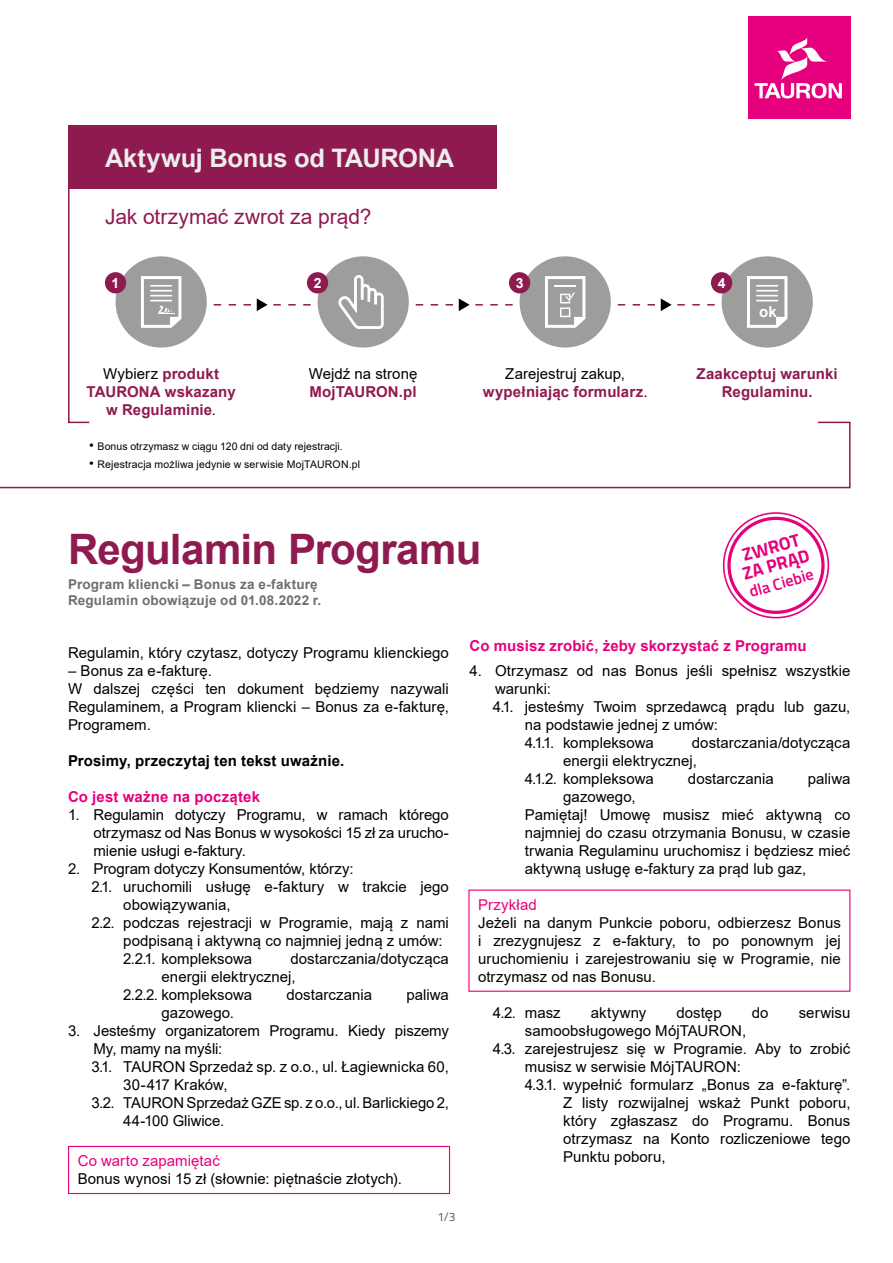
<style>
.page{position:relative;width:893px;height:1263px;background:#fff}
.page>*{position:absolute;margin:0;border:0;box-sizing:border-box;transform-origin:0 0}
.t1{font:700 42px "Arial";letter-spacing:-.015em;color:#8f1a50}
.t2{font:700 25.5px "Arial";letter-spacing:-.01em;color:#ededed}
.t3{font:21px "Arial";letter-spacing:-.005em;color:#8f1a50}
.t4{font:700 18px/18px "Titillium";color:#e6007d}
.t5{font:600 16.05px "Titillium";color:#e6007d}
.t6{font:15px/18px "Arial";color:#000}
.t7{font:700 15px/18px "Arial";letter-spacing:.01em;color:#8f1a50;text-align:center}
.t8{font:700 15px "Arial";letter-spacing:.01em;color:#e6007d}
.t9{font:700 15px "Arial";letter-spacing:.01em;color:#000}
.t10{font:15px "Arial";letter-spacing:.005em;color:#e6007d}
.t11{font:700 15px "Arial";color:#fff}
.t12{font:700 14.1px "Arial";color:#fff}
.t13{font:700 13.5px/16.2px "Arial";letter-spacing:.015em;color:#706f6f}
.t14{font:12px "Titillium";color:#575756}
.t15{font:10.5px "Arial";letter-spacing:.01em;color:#000}
.s1{font-weight:400;color:#000}
.s2{font-size:13.5px}
</style>
<div class="page">
<div style="left:748px;top:17px;width:102px;height:102px;background:#e6007d"></div>
<svg style="left:755px;top:37px;width:87px;height:61px"></svg>
<div style="left:68px;top:1146px;width:382px;height:48px;border:1px solid #e6007d"></div>
<div style="left:468px;top:889px;width:382px;height:103px;border:1px solid #e6007d"></div>
<svg style="left:68px;top:189px;width:2px;height:232px"></svg>
<div style="left:116px;top:256px;width:91px;height:92px;background:#9d9d9c;border-radius:50%"></div>
<div style="left:318px;top:256px;width:91px;height:92px;background:#9d9d9c;border-radius:50%"></div>
<div style="left:520px;top:256px;width:91px;height:92px;background:#9d9d9c;border-radius:50%"></div>
<div style="left:722px;top:256px;width:91px;height:92px;background:#9d9d9c;border-radius:50%"></div>
<div style="left:105px;top:272px;width:21px;height:21px;background:#8f1a50;border-radius:50%"></div>
<div style="left:307px;top:272px;width:21px;height:21px;background:#8f1a50;border-radius:50%"></div>
<div style="left:509px;top:272px;width:21px;height:21px;background:#8f1a50;border-radius:50%"></div>
<div style="left:711px;top:272px;width:21px;height:21px;background:#8f1a50;border-radius:50%"></div>
<svg style="left:545px;top:276px;width:40px;height:52px"></svg>
<svg style="left:747px;top:276px;width:40px;height:52px"></svg>
<svg style="left:141px;top:276px;width:40px;height:52px"></svg>
<svg style="left:338px;top:275px;width:46px;height:54px"></svg>
<svg style="left:214px;top:298px;width:97px;height:13px"></svg>
<svg style="left:416px;top:298px;width:97px;height:13px"></svg>
<svg style="left:618px;top:298px;width:97px;height:13px"></svg>
<div style="left:68px;top:125px;width:429px;height:64px;background:#8f1a50"></div>
<svg style="left:0;top:421px;width:851px;height:68px"></svg>
<div style="left:727px;top:517px;width:98px;height:97px;border:3px solid #e6007d;border-radius:50%"></div>
<div style="left:723px;top:512px;width:106px;height:106px;border:2px solid #e6007d;border-radius:50%"></div>
<h2 class="t2" style="left:105px;top:140px;width:351px">Aktywuj Bonus od TAURONA</h2>
<h3 class="t3" style="left:105px;top:202px;width:268px">Jak otrzymać zwrot za prąd?</h3>
<p class="t12" style="left:112px;top:273px;width:9px">1</p>
<p class="t12" style="left:314px;top:273px;width:9px">2</p>
<p class="t12" style="left:516px;top:273px;width:9px">3</p>
<p class="t12" style="left:718px;top:273px;width:9px">4</p>
<p class="t11" style="left:759px;top:301px;width:19px">ok</p>
<p class="t7" style="left:87px;top:365px;width:151px"><span class="s1">Wybierz</span> produkt<br>TAURONA wskazany w Regulaminie<span class="s1">.</span></p>
<p class="t6" style="left:309px;top:364px;width:110px">Wejdź na stronę</p>
<p class="t7" style="left:310px;top:383px;width:109px">MojTAURON.pl</p>
<p class="t15" style="left:89px;top:439px;width:255px"><span class="s2">•</span> Bonus otrzymasz w ciągu 120 dni od daty rejestracji.</p>
<p class="t15" style="left:89px;top:457px;width:273px"><span class="s2">•</span> Rejestracja możliwa jedynie w serwisie MojTAURON.pl</p>
<p class="t7" style="left:483px;top:365px;width:166px"><span class="s1">Zarejestruj zakup, </span>wypełniając formularz<span class="s1">.</span></p>
<p class="t7" style="left:697px;top:365px;width:143px">Zaakceptuj warunki<br>Regulaminu.</p>
<h1 class="t1" style="left:68px;top:520px;width:415px">Regulamin Programu</h1>
<p class="t13" style="left:68px;top:576px;width:255px">Program kliencki – Bonus za e-fakturę<br>Regulamin obowiązuje od 01.08.2022 r.</p>
<p class="t4" style="left:735px;top:547px;width:70px;rotate:-16deg">ZWROT<br>ZA PRĄD</p>
<p class="t5" style="left:746px;top:580px;width:67px;rotate:-16deg">dla Ciebie</p>
<p class="t6" style="left:68px;top:643px;width:382px">Regulamin, który czytasz, dotyczy Programu klienckiego</p>
<p class="t6" style="left:68px;top:661px;width:382px">– Bonus za e-fakturę.<br>W dalszej części ten dokument będziemy nazywali Regulaminem, a Program kliencki – Bonus za e-fakturę, Programem.</p>
<p class="t9" style="left:68px;top:750px;width:278px">Prosimy, przeczytaj ten tekst uważnie.</p>
<p class="t8" style="left:68px;top:786px;width:194px">Co jest ważne na początek</p>
<p class="t6" style="left:94px;top:805px;width:357px;text-align:justify;text-indent:-26px">1. Regulamin dotyczy Programu, w ramach którego otrzymasz od Nas Bonus w wysokości 15 zł za urucho&shy;mienie usługi e-faktury.</p>
<p class="t6" style="left:68px;top:859px;width:287px">2. Program dotyczy Konsumentów, którzy:</p>
<p class="t6" style="left:91px;top:877px;width:359px">2.1. uruchomili usługę e-faktury w trakcie jego</p>
<p class="t6" style="left:123px;top:895px;width:109px">obowiązywania,</p>
<p class="t6" style="left:91px;top:913px;width:359px">2.2. podczas rejestracji w Programie, mają z nami</p>
<p class="t6" style="left:123px;top:931px;width:321px">podpisaną i aktywną co najmniej jedną z umów:</p>
<p class="t6" style="left:123px;top:949px;width:130px">2.2.1. kompleksowa</p>
<p class="t6" style="left:290px;top:949px;width:160px">dostarczania/dotycząca</p>
<p class="t6" style="left:162px;top:967px;width:135px">energii elektrycznej,</p>
<p class="t6" style="left:123px;top:985px;width:130px">2.2.2. kompleksowa</p>
<p class="t6" style="left:286px;top:985px;width:87px">dostarczania</p>
<p class="t6" style="left:406px;top:985px;width:44px">paliwa</p>
<p class="t6" style="left:162px;top:1003px;width:74px">gazowego.</p>
<p class="t6" style="left:68px;top:1021px;width:382px">3. Jesteśmy organizatorem Programu. Kiedy piszemy</p>
<p class="t6" style="left:94px;top:1039px;width:130px">My, mamy na myśli:</p>
<p class="t6" style="left:91px;top:1057px;width:359px">3.1. TAURON Sprzedaż sp. z o.o., ul. Łagiewnicka 60,</p>
<p class="t6" style="left:123px;top:1075px;width:106px">30-417 Kraków,</p>
<p class="t6" style="left:91px;top:1093px;width:359px">3.2. TAURON Sprzedaż GZE sp. z o.o., ul. Barlickiego 2,</p>
<p class="t6" style="left:123px;top:1111px;width:102px">44-100 Gliwice.</p>
<p class="t10" style="left:78px;top:1151px;width:144px">Co warto zapamiętać</p>
<p class="t6" style="left:78px;top:1170px;width:326px">Bonus wynosi 15 zł (słownie: piętnaście złotych).</p>
<p class="t14" style="left:437px;top:1208px;width:20px">1/3</p>
<p class="t8" style="left:470px;top:635px;width:339px">Co musisz zrobić, żeby skorzystać z Programu</p>
<p class="t6" style="left:470px;top:661px;width:382px">4. Otrzymasz od nas Bonus jeśli spełnisz wszystkie</p>
<p class="t6" style="left:495px;top:679px;width:57px">warunki:</p>
<p class="t6" style="left:493px;top:697px;width:359px">4.1. jesteśmy Twoim sprzedawcą prądu lub gazu,</p>
<p class="t6" style="left:525px;top:715px;width:195px">na podstawie jednej z umów:</p>
<p class="t6" style="left:525px;top:733px;width:130px">4.1.1. kompleksowa</p>
<p class="t6" style="left:692px;top:733px;width:160px">dostarczania/dotycząca</p>
<p class="t6" style="left:563px;top:751px;width:135px">energii elektrycznej,</p>
<p class="t6" style="left:525px;top:769px;width:130px">4.1.2. kompleksowa</p>
<p class="t6" style="left:688px;top:769px;width:87px">dostarczania</p>
<p class="t6" style="left:808px;top:769px;width:44px">paliwa</p>
<p class="t6" style="left:525px;top:787px;width:327px;text-indent:38px">gazowego,<br>Pamiętaj! Umowę musisz mieć aktywną co najmniej do czasu otrzymania Bonusu, w czasie trwania Regulaminu uruchomisz i będziesz mieć aktywną usługę e-faktury za prąd lub gaz,</p>
<p class="t10" style="left:478px;top:894px;width:60px">Przykład</p>
<p class="t6" style="left:478px;top:914px;width:364px;text-align:justify">Jeżeli na danym Punkcie poboru, odbierzesz Bonus i zrezygnujesz z e-faktury, to po ponownym jej uruchomieniu i zarejestrowaniu się w Programie, nie otrzymasz od nas Bonusu.</p>
<p class="t6" style="left:493px;top:1003px;width:69px">4.2. masz</p>
<p class="t6" style="left:591px;top:1003px;width:57px">aktywny</p>
<p class="t6" style="left:676px;top:1003px;width:47px">dostęp</p>
<p class="t6" style="left:752px;top:1003px;width:18px">do</p>
<p class="t6" style="left:799px;top:1003px;width:53px">serwisu</p>
<p class="t6" style="left:525px;top:1021px;width:223px">samoobsługowego MójTAURON,</p>
<p class="t6" style="left:493px;top:1039px;width:359px">4.3. zarejestrujesz się w Programie. Aby to zrobić</p>
<p class="t6" style="left:525px;top:1057px;width:218px">musisz w serwisie MójTAURON:</p>
<p class="t6" style="left:525px;top:1075px;width:327px">4.3.1. wypełnić formularz „Bonus za e-fakturę”.</p>
<p class="t6" style="left:563px;top:1093px;width:289px">Z listy rozwijalnej wskaż Punkt poboru,</p>
<p class="t6" style="left:563px;top:1111px;width:289px">który zgłaszasz do Programu. Bonus</p>
<p class="t6" style="left:563px;top:1129px;width:289px">otrzymasz na Konto rozliczeniowe tego</p>
<p class="t6" style="left:563px;top:1147px;width:104px">Punktu poboru,</p>
</div>
